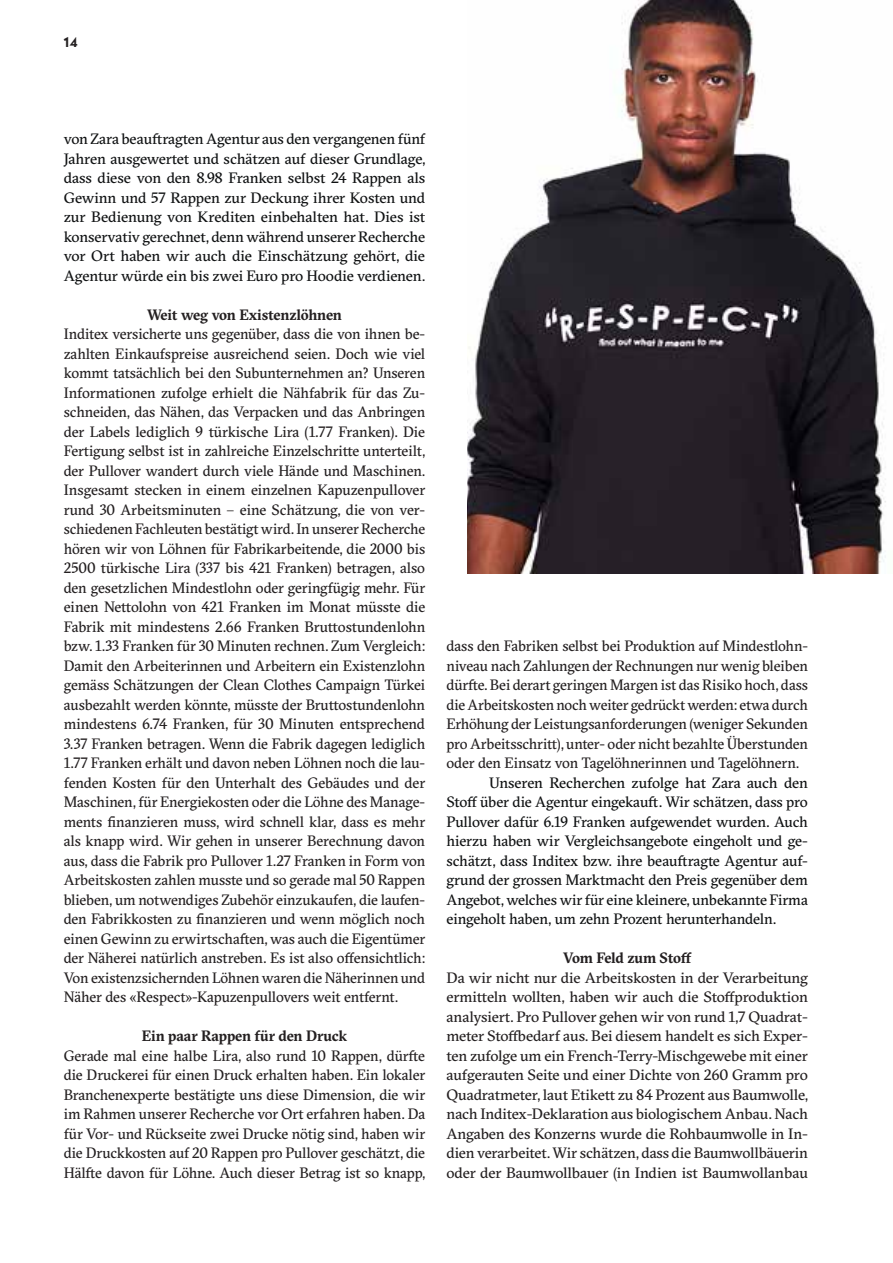
<style>
.page{position:relative;width:893px;height:1263px;background:#fff}
.page>*{position:absolute;margin:0;border:0;box-sizing:border-box;transform-origin:0 0}
.t1{font:15px/19.5px "GT Sectra";letter-spacing:-.01em;color:#231f20;text-align:justify}
.t2{font:15px/19.5px "GT Sectra";letter-spacing:-.015em;color:#0f1112;text-align:justify}
.t3{font:700 15px "GT Sectra";letter-spacing:-.01em;color:#231f20}
.t4{font:700 13.5px "Radikal";color:#231f20}
</style>
<div class="page">
<img style="left:468px;top:0;width:418px;height:573px">
<p class="t4" style="left:64px;top:32px;width:15px">14</p>
<p class="t2" style="left:64px;top:129px;width:363px">von Zara beauftragten Agentur aus den vergangenen fünf Jahren ausgewertet und schätzen auf dieser Grundlage, dass diese von den 8.98 Franken selbst 24 Rappen als Gewinn und 57 Rappen zur Deckung ihrer Kosten und zur Bedienung von Krediten einbehalten hat. Dies ist konservativ gerechnet, denn während unserer Recherche vor Ort haben wir auch die Einschätzung gehört, die Agentur würde ein bis zwei Euro pro Hoodie verdienen.</p>
<p class="t3" style="left:147px;top:305px;width:196px">Weit weg von Existenzlöhnen</p>
<p class="t1" style="left:64px;top:324px;width:363px">Inditex versicherte uns gegenüber, dass die von ihnen be&shy;zahlten Einkaufspreise ausreichend seien. Doch wie viel kommt tatsächlich bei den Subunternehmen an? Unseren Informationen zufolge erhielt die Nähfabrik für das Zu&shy;schneiden, das Nähen, das Verpacken und das Anbringen der Labels lediglich 9 türkische Lira (1.77 Franken). Die Fertigung selbst ist in zahlreiche Einzelschritte unterteilt, der Pullover wandert durch viele Hände und Maschinen.<br>Insgesamt stecken in einem einzelnen Kapuzenpullover rund 30 Arbeitsminuten – eine Schätzung, die von ver&shy;schiedenen Fachleuten bestätigt wird. In unserer Recherche hören wir von Löhnen für Fabrikarbeitende, die 2000 bis 2500 türkische Lira (337 bis 421 Franken) betragen, also den gesetzlichen Mindestlohn oder geringfügig mehr. Für einen Nettolohn von 421 Franken im Monat müsste die Fabrik mit mindestens 2.66 Franken Bruttostundenlohn bzw. 1.33 Franken für 30 Minuten rechnen. Zum Vergleich:<br>Damit den Arbeiterinnen und Arbeitern ein Existenzlohn gemäss Schätzungen der Clean Clothes Campaign Türkei ausbezahlt werden könnte, müsste der Bruttostundenlohn mindestens 6.74 Franken, für 30 Minuten entsprechend 3.37 Franken betragen. Wenn die Fabrik dagegen lediglich 1.77 Franken erhält und davon neben Löhnen noch die lau&shy;fenden Kosten für den Unterhalt des Gebäudes und der Maschinen, für Energiekosten oder die Löhne des Manage&shy;ments finanzieren muss, wird schnell klar, dass es mehr als knapp wird. Wir gehen in unserer Berechnung davon aus, dass die Fabrik pro Pullover 1.27 Franken in Form von Arbeitskosten zahlen musste und so gerade mal 50 Rappen blieben, um notwendiges Zubehör einzukaufen, die laufen&shy;den Fabrikkosten zu finanzieren und wenn möglich noch einen Gewinn zu erwirtschaften, was auch die Eigentümer der Näherei natürlich anstreben. Es ist also offensichtlich:<br>Von existenzsichernden Löhnen waren die Näherinnen und Näher des «Respect»-Kapuzenpullovers weit entfernt.</p>
<p class="t3" style="left:142px;top:1026px;width:207px">Ein paar Rappen für den Druck</p>
<p class="t1" style="left:64px;top:1046px;width:363px">Gerade mal eine halbe Lira, also rund 10 Rappen, dürfte die Druckerei für einen Druck erhalten haben. Ein lokaler Branchenexperte bestätigte uns diese Dimension, die wir im Rahmen unserer Recherche vor Ort erfahren haben. Da für Vor- und Rückseite zwei Drucke nötig sind, haben wir die Druckkosten auf 20 Rappen pro Pullover geschätzt, die Hälfte davon für Löhne. Auch dieser Betrag ist so knapp,</p>
<p class="t1" style="left:446px;top:636px;width:363px">dass den Fabriken selbst bei Produktion auf Mindestlohn&shy;niveau nach Zahlungen der Rechnungen nur wenig bleiben dürfte. Bei derart geringen Margen ist das Risiko hoch, dass die Arbeitskosten noch weiter gedrückt werden: etwa durch Erhöhung der Leistungsanforderungen (weniger Sekunden pro Arbeitsschritt), unter- oder nicht bezahlte Überstunden oder den Einsatz von Tagelöhnerinnen und Tagelöhnern.</p>
<p class="t2" style="left:446px;top:773px;width:363px;text-indent:43px">Unseren Recherchen zufolge hat Zara auch den Stoff über die Agentur eingekauft. Wir schätzen, dass pro Pullover dafür 6.19 Franken aufgewendet wurden. Auch hierzu haben wir Vergleichsangebote eingeholt und ge&shy;schätzt, dass Inditex bzw. ihre beauftragte Agentur auf&shy;grund der grossen Marktmacht den Preis gegenüber dem Angebot, welches wir für eine kleinere, unbekannte Firma eingeholt haben, um zehn Prozent herunterhandeln.</p>
<p class="t3" style="left:563px;top:948px;width:130px">Vom Feld zum Stoff</p>
<p class="t1" style="left:446px;top:968px;width:363px">Da wir nicht nur die Arbeitskosten in der Verarbeitung ermitteln wollten, haben wir auch die Stoffproduktion analysiert. Pro Pullover gehen wir von rund 1,7 Quadrat&shy;meter Stoffbedarf aus. Bei diesem handelt es sich Exper&shy;ten zufolge um ein French-Terry-Mischgewebe mit einer aufgerauten Seite und einer Dichte von 260 Gramm pro Quadratmeter, laut Etikett zu 84 Prozent aus Baumwolle, nach Inditex-Deklaration aus biologischem Anbau. Nach Angaben des Konzerns wurde die Rohbaumwolle in In&shy;dien verarbeitet. Wir schätzen, dass die Baumwollbäuerin oder der Baumwollbauer (in Indien ist Baumwollanbau</p>
</div>
